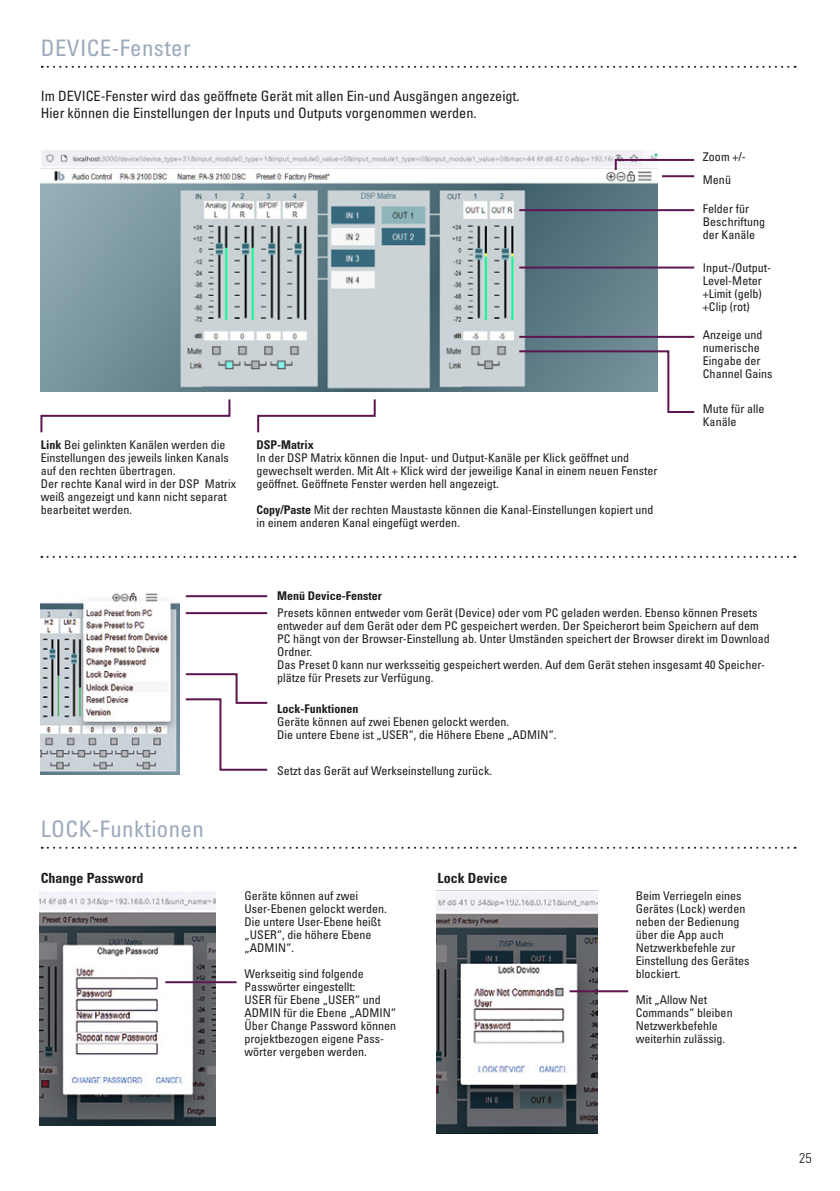
<style>
.page{position:relative;width:840px;height:1191px;background:#fff}
.page>*{position:absolute;margin:0;border:0;box-sizing:border-box;transform-origin:0 0}
.t1{font:condensed 22.8px "Univers LT Pro";letter-spacing:.02em;color:#9caabc}
.t2{font:condensed 14.2px/17px "Univers LT Pro";color:#1d1d1b}
.t3{font:700 condensed 14px "Univers LT Pro";color:#1d1d1b}
.t4{font:300 condensed 14px "Univers LT Pro";color:#1d1d1b}
.t5{font:condensed 12px/13px "Univers LT Pro";color:#1d1d1b}
.t6{font:700 condensed 12px "Univers LT Pro";color:#1d1d1b}
.s1{font-weight:700}
</style>
<div class="page">
<img style="left:41px;top:150px;width:616px;height:241px">
<img style="left:40px;top:892px;width:175px;height:233px">
<img style="left:436px;top:890px;width:161px;height:243px">
<svg style="left:42px;top:66px;width:753px;height:2px"></svg>
<svg style="left:42px;top:846px;width:753px;height:2px"></svg>
<svg style="left:613px;top:158px;width:82px;height:14px"></svg>
<hr style="left:661px;top:175px;width:32px;height:2px;background:#5d1550">
<hr style="left:519px;top:209px;width:174px;height:2px;background:#5d1550">
<hr style="left:519px;top:266px;width:174px;height:2px;background:#5d1550">
<hr style="left:519px;top:336px;width:174px;height:2px;background:#5d1550">
<svg style="left:517px;top:349px;width:178px;height:64px"></svg>
<svg style="left:257px;top:399px;width:119px;height:34px"></svg>
<svg style="left:40px;top:399px;width:191px;height:34px"></svg>
<hr style="left:186px;top:595px;width:81px;height:2px;background:#5d1550">
<hr style="left:186px;top:612px;width:81px;height:2px;background:#5d1550">
<svg style="left:185px;top:673px;width:83px;height:98px"></svg>
<svg style="left:41px;top:556px;width:753px;height:2px"></svg>
<hr style="left:165px;top:981px;width:71px;height:2px;background:#5d1550">
<hr style="left:569px;top:990px;width:59px;height:2px;background:#5d1550">
<img style="left:41px;top:592px;width:139px;height:183px">
<h1 class="t1" style="left:41px;top:34px;width:151px">DEVICE-Fenster</h1>
<p class="t2" style="left:41px;top:87px;width:480px">Im DEVICE-Fenster wird das geöffnete Gerät mit allen Ein-und Ausgängen angezeigt.<br>Hier können die Einstellungen der Inputs und Outputs vorgenommen werden.</p>
<p class="t5" style="left:41px;top:437px;width:197px"><span class="s1">Link</span> Bei gelinkten Kanälen werden die Einstellungen des jeweils linken Kanals auf den rechten übertragen.<br>Der rechte Kanal wird in der DSP Matrix weiß angezeigt und kann nicht separat bearbeitet werden.</p>
<p class="t6" style="left:256px;top:437px;width:59px">DSP-Matrix</p>
<p class="t5" style="left:256px;top:450px;width:402px">In der DSP Matrix können die Input- und Output-Kanäle per Klick geöffnet und gewechselt werden. Mit Alt + Klick wird der jeweilige Kanal in einem neuen Fenster geöffnet. Geöffnete Fenster werden hell angezeigt.</p>
<p class="t5" style="left:256px;top:502px;width:398px"><span class="s1">Copy/Paste</span> Mit der rechten Maustaste können die Kanal-Einstellungen kopiert und in einem anderen Kanal eingefügt werden.</p>
<p class="t5" style="left:702px;top:144px;width:44px;line-height:23.6px">Zoom +/-<br>Menü</p>
<p class="t5" style="left:702px;top:202px;width:63px">Felder für<br>Beschriftung der Kanäle</p>
<p class="t5" style="left:702px;top:261px;width:70px">Input-/Output-<br>Level-Meter +Limit (gelb) +Clip (rot)</p>
<p class="t5" style="left:702px;top:328px;width:71px">Anzeige und numerische<br>Eingabe der<br>Channel Gains</p>
<p class="t5" style="left:702px;top:402px;width:63px">Mute für alle<br>Kanäle</p>
<h1 class="t1" style="left:41px;top:814px;width:164px">LOCK-Funktionen</h1>
<p class="t6" style="left:277px;top:588px;width:106px">Menü Device-Fenster</p>
<p class="t5" style="left:277px;top:605px;width:494px">Presets können entweder vom Gerät (Device) oder vom PC geladen werden. Ebenso können Presets entweder auf dem Gerät oder dem PC gespeichert werden. Der Speicherort beim Speichern auf dem PC hängt von der Browser-Einstellung ab. Unter Umständen speichert der Browser direkt im Download Ordner.<br>Das Preset 0 kann nur werksseitig gespeichert werden. Auf dem Gerät stehen insgesamt 40 Speicher&shy;plätze für Presets zur Verfügung.</p>
<p class="t6" style="left:277px;top:701px;width:83px">Lock-Funktionen</p>
<p class="t5" style="left:277px;top:714px;width:281px">Geräte können auf zwei Ebenen gelockt werden.<br>Die untere Ebene ist „USER“, die Höhere Ebene „ADMIN“.</p>
<p class="t5" style="left:277px;top:763px;width:216px">Setzt das Gerät auf Werkseinstellung zurück.</p>
<p class="t3" style="left:41px;top:869px;width:104px">Change Password</p>
<p class="t3" style="left:437px;top:869px;width:71px">Lock Device</p>
<p class="t5" style="left:244px;top:889px;width:144px">Geräte können auf zwei<br>User-Ebenen gelockt werden.<br>Die untere User-Ebene heißt „USER“, die höhere Ebene „ADMIN“.</p>
<p class="t5" style="left:244px;top:967px;width:153px">Werkseitig sind folgende<br>Passwörter eingestellt:<br>USER für Ebene „USER“ und<br>ADMIN für die Ebene „ADMIN“<br>Über Change Password können projektbezogen eigene Pass&shy;wörter vergeben werden.</p>
<p class="t5" style="left:635px;top:889px;width:115px">Beim Verriegeln eines<br>Gerätes (Lock) werden neben der Bedienung über die App auch<br>Netzwerkbefehle zur<br>Einstellung des Gerätes blockiert.</p>
<p class="t5" style="left:635px;top:993px;width:98px">Mit „Allow Net<br>Commands“ bleiben<br>Netzwerkbefehle weiterhin zulässig.</p>
<p class="t4" style="left:798px;top:1148px;width:14px">25</p>
</div>
